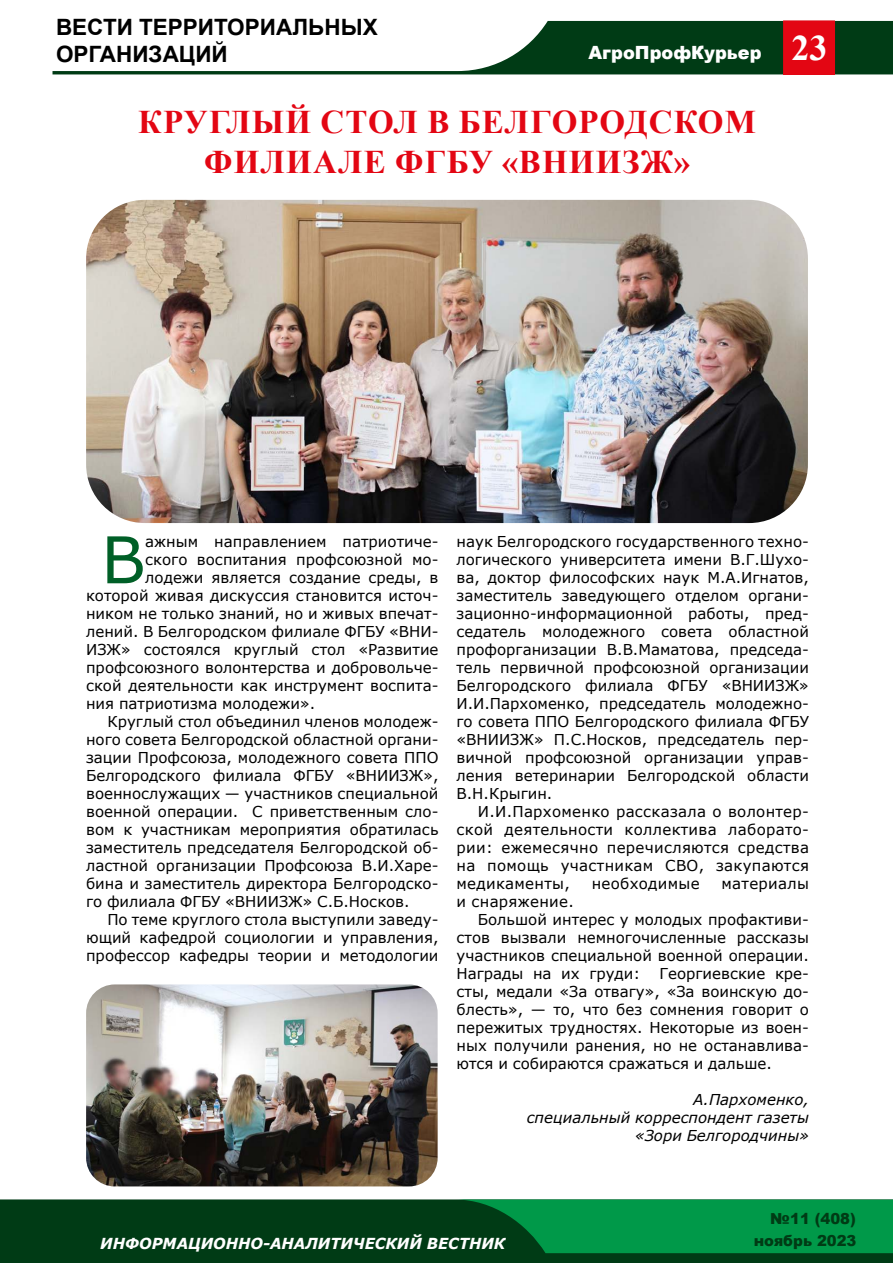
<style>
.page{position:relative;width:893px;height:1263px;background:#fff}
.page>*{position:absolute;margin:0;border:0;box-sizing:border-box;transform-origin:0 0}
.t1{font:64.5px "Verdana";color:#005f27}
.t2{font:700 36px "Times New Roman";color:#fff}
.t3{font:700 33px/39.6px "Times New Roman";letter-spacing:.035em;color:#e30613;text-align:center}
.t4{font:700 22.5px/27px "Arial";color:#000}
.t5{font:900 18.15px "Arial";color:#fff}
.t6{font:italic 700 15.15px "Verdana";color:#fff}
.t7{font:900 15.15px/21.5px "Arial";color:#003b15;text-align:right}
.t8{font:15px/18px "Verdana";color:#000;text-align:justify}
.t9{font:italic 15px/18px "Verdana";color:#000;text-align:right}
.t10{font:15px "Verdana";letter-spacing:.02em;color:#000}
</style>
<div class="page">
<svg style="left:53px;top:21px;width:840px;height:53px"></svg>
<div style="left:784px;top:21px;width:50px;height:53px;background:#e30613"></div>
<div style="left:783px;top:21px;width:52px;height:54px;border:1px solid #e30613"></div>
<div style="left:0;top:1199px;width:893px;height:64px;background:#003b15"></div>
<svg style="left:455px;top:1199px;width:438px;height:54px;background:#018b42"></svg>
<img style="left:86px;top:984px;width:352px;height:202px">
<img style="left:86px;top:200px;width:722px;height:323px">
<h3 class="t4" style="left:56px;top:14px;width:323px">ВЕСТИ ТЕРРИТОРИАЛЬНЫХ<br>ОРГАНИЗАЦИЙ</h3>
<p class="t5" style="left:588px;top:39px;width:175px">АгроПрофКурьер</p>
<h3 class="t3" style="left:138px;top:101px;width:619px">КРУГЛЫЙ СТОЛ В БЕЛГОРОДСКОМ<br>ФИЛИАЛЕ ФГБУ «ВНИИЗЖ»</h3>
<h2 class="t2" style="left:791px;top:22px;width:37px">23</h2>
<h1 class="t1" style="left:101px;top:515px;width:46px">В</h1>
<p class="t8" style="left:145px;top:533px;width:295px">ажным направлением патриотиче-</p>
<p class="t8" style="left:145px;top:551px;width:295px">ского воспитания профсоюзной мо-</p>
<p class="t8" style="left:145px;top:569px;width:295px">лодежи является создание среды, в</p>
<p class="t8" style="left:86px;top:587px;width:354px">которой живая дискуссия становится источ-</p>
<p class="t8" style="left:86px;top:605px;width:354px">ником не только знаний, но и живых впечат-</p>
<p class="t8" style="left:86px;top:623px;width:354px">лений. В Белгородском филиале ФГБУ «ВНИ-</p>
<p class="t8" style="left:86px;top:641px;width:354px">ИЗЖ» состоялся круглый стол «Развитие</p>
<p class="t8" style="left:86px;top:659px;width:354px">профсоюзного волонтерства и добровольче-</p>
<p class="t8" style="left:86px;top:677px;width:354px">ской деятельности как инструмент воспита-</p>
<p class="t8" style="left:86px;top:695px;width:231px">ния патриотизма молодежи».</p>
<p class="t8" style="left:107px;top:713px;width:333px">Круглый стол объединил членов молодеж-</p>
<p class="t8" style="left:86px;top:731px;width:354px">ного совета Белгородской областной органи-</p>
<p class="t8" style="left:86px;top:749px;width:354px">зации Профсоюза, молодежного совета ППО</p>
<p class="t8" style="left:86px;top:767px;width:354px">Белгородского филиала ФГБУ «ВНИИЗЖ»,</p>
<p class="t8" style="left:86px;top:785px;width:354px">военнослужащих — участников специальной</p>
<p class="t8" style="left:86px;top:803px;width:354px">военной операции. С приветственным сло-</p>
<p class="t8" style="left:86px;top:821px;width:354px">вом к участникам мероприятия обратилась</p>
<p class="t8" style="left:86px;top:839px;width:354px">заместитель председателя Белгородской об-</p>
<p class="t8" style="left:86px;top:857px;width:354px">ластной организации Профсоюза В.И.Харе-</p>
<p class="t8" style="left:86px;top:875px;width:354px">бина и заместитель директора Белгородско-</p>
<p class="t8" style="left:86px;top:893px;width:325px">го филиала ФГБУ «ВНИИЗЖ» С.Б.Носков.</p>
<p class="t8" style="left:107px;top:911px;width:333px">По теме круглого стола выступили заведу-</p>
<p class="t8" style="left:86px;top:929px;width:354px">ющий кафедрой социологии и управления,</p>
<p class="t8" style="left:86px;top:947px;width:354px">профессор кафедры теории и методологии</p>
<p class="t8" style="left:457px;top:533px;width:354px">наук Белгородского государственного техно&shy;логического университета имени В.Г.Шухо&shy;ва, доктор философских наук М.А.Игнатов, заместитель заведующего отделом органи&shy;зационно-информационной работы, пред&shy;седатель молодежного совета областной профорганизации В.В.Маматова, председа&shy;тель первичной профсоюзной организации Белгородского филиала ФГБУ «ВНИИЗЖ» И.И.Пархоменко, председатель молодежно&shy;го совета ППО Белгородского филиала ФГБУ «ВНИИЗЖ» П.С.Носков, председатель пер&shy;вичной профсоюзной организации управ&shy;ления ветеринарии Белгородской области В.Н.Крыгин.</p>
<p class="t8" style="left:457px;top:803px;width:354px;text-indent:21px">И.И.Пархоменко рассказала о волонтер&shy;ской деятельности коллектива лаборато&shy;рии: ежемесячно перечисляются средства на помощь участникам СВО, закупаются медикаменты,</p>
<p class="t10" style="left:592px;top:873px;width:110px">необходимые</p>
<p class="t10" style="left:722px;top:873px;width:89px">материалы</p>
<p class="t10" style="left:457px;top:891px;width:119px">и снаряжение.</p>
<p class="t8" style="left:478px;top:911px;width:333px">Большой интерес у молодых профактиви-</p>
<p class="t8" style="left:457px;top:929px;width:354px">стов вызвали немногочисленные рассказы</p>
<p class="t8" style="left:457px;top:947px;width:354px">участников специальной военной операции.</p>
<p class="t8" style="left:457px;top:965px;width:185px">Награды на их груди:</p>
<p class="t8" style="left:457px;top:965px;width:354px;text-indent:203px">Георгиевские кре&shy;сты, медали «За отвагу», «За воинскую до&shy;блесть», — то, что без сомнения говорит о пережитых трудностях. Некоторые из воен&shy;ных получили ранения, но не останавлива&shy;ются и собираются сражаться и дальше.</p>
<p class="t9" style="left:527px;top:1091px;width:284px">А.Пархоменко,<br>специальный корреспондент газеты «Зори Белгородчины»</p>
<p class="t6" style="left:100px;top:1233px;width:407px">ИНФОРМАЦИОННО-АНАЛИТИЧЕСКИЙ ВЕСТНИК</p>
<p class="t7" style="left:754px;top:1208px;width:104px">№11 (408) ноябрь 2023</p>
</div>
